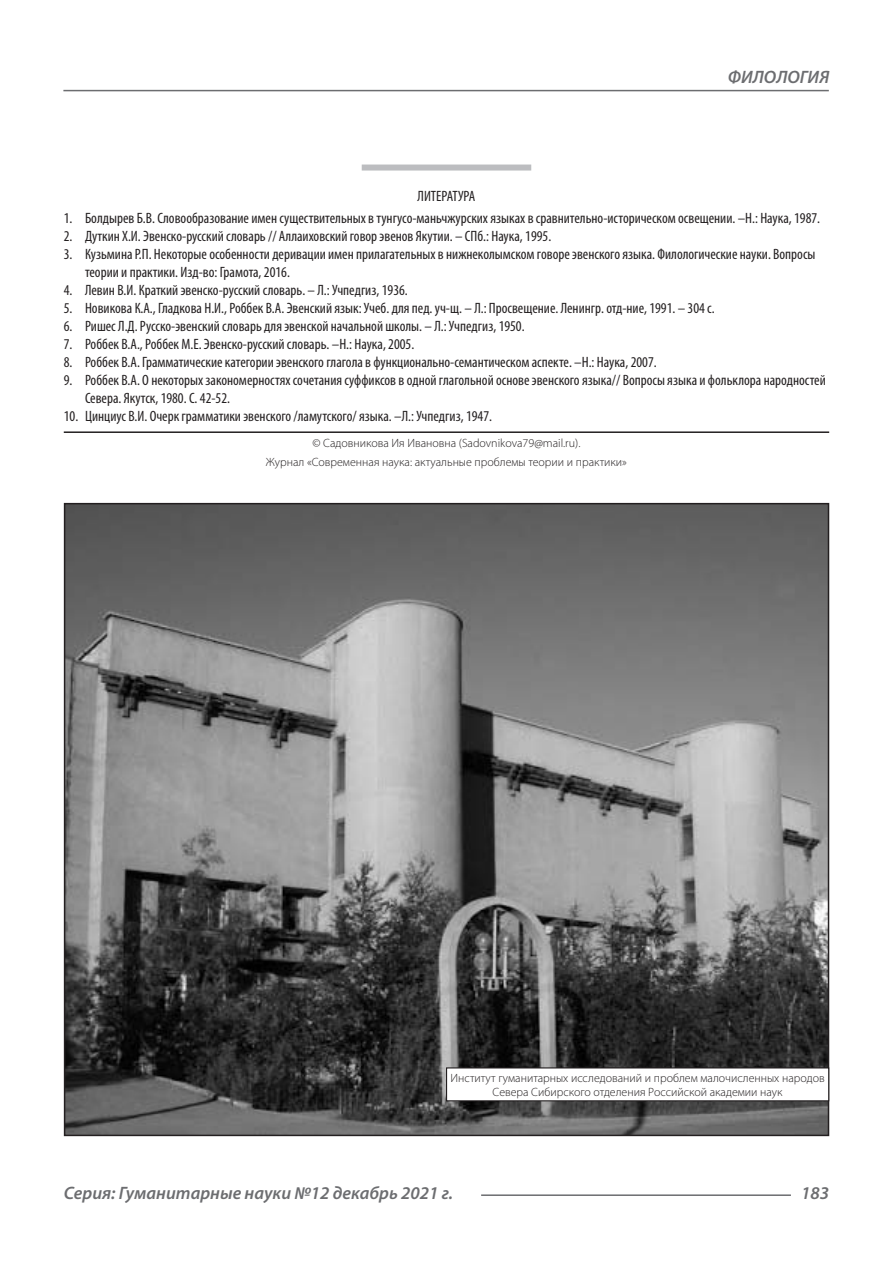
<style>
.page{position:relative;width:893px;height:1263px;background:#fff}
.page>*{position:absolute;margin:0;border:0;box-sizing:border-box;transform-origin:0 0}
.t1{font:italic 600 18px "Myriad Pro";color:#6c6d70}
.Библиография_Литерат{font:condensed 15px/18px "Myriad Pro";color:#231f20}
.Автор_копирайт{font:300 12px/14.4px "Myriad Pro";color:#231f20;text-align:center}
</style>
<div class="page">
<hr style="left:63px;top:90px;width:766px;height:1px;background:#6c6d70">
<hr style="left:481px;top:1194px;width:310px;height:2px;background:#6c6d70">
<div style="left:362px;top:165px;width:169px;height:6px;background:#bcbdc0"></div>
<hr style="left:64px;top:431px;width:765px;height:2px;background:#231f20">
<img style="left:67px;top:506px;width:759px;height:627px">
<div style="left:447px;top:1068px;width:382px;height:33px;background:#fff"></div>
<div style="left:446px;top:1067px;width:383px;height:34px;border:1px solid #231f20"></div>
<p class="t1" style="left:728px;top:66px;width:103px">ФИЛОЛОГИЯ</p>
<p class="Библиография_Литерат" style="left:418px;top:186px;width:59px">ЛИТЕРАТУРА</p>
<p class="Библиография_Литерат" style="left:64px;top:209px;width:758px">1. Болдырев Б.В. Словообразование имен существительных в тунгусо-маньчжурских языках в сравнительно-историческом освещении. –Н.: Наука, 1987.</p>
<p class="Библиография_Литерат" style="left:64px;top:227px;width:489px">2. Дуткин Х.И. Эвенско-русский словарь // Аллаиховский говор эвенов Якутии. – СПб.: Наука, 1995.</p>
<p class="Библиография_Литерат" style="left:85px;top:245px;width:732px;text-indent:-21px">3. Кузьмина Р.П. Некоторые особенности деривации имен прилагательных в нижнеколымском говоре эвенского языка. Филологические науки. Вопросы теории и практики. Изд-во: Грамота, 2016.</p>
<p class="Библиография_Литерат" style="left:64px;top:281px;width:345px">4. Левин В.И. Краткий эвенско-русский словарь. – Л.: Учпедгиз, 1936.</p>
<p class="Библиография_Литерат" style="left:64px;top:299px;width:652px">5. Новикова К.А., Гладкова Н.И., Роббек В.А. Эвенский язык: Учеб. для пед. уч-щ. – Л.: Просвещение. Ленингр. отд-ние, 1991. – 304 с.</p>
<p class="Библиография_Литерат" style="left:64px;top:317px;width:462px">6. Ришес Л.Д. Русско-эвенский словарь для эвенской начальной школы. – Л.: Учпедгиз, 1950.</p>
<p class="Библиография_Литерат" style="left:64px;top:335px;width:352px">7. Роббек В.А., Роббек М.Е. Эвенско-русский словарь. –Н.: Наука, 2005.</p>
<p class="Библиография_Литерат" style="left:64px;top:353px;width:594px">8. Роббек В.А. Грамматические категории эвенского глагола в функционально-семантическом аспекте. –Н.: Наука, 2007.</p>
<p class="Библиография_Литерат" style="left:85px;top:371px;width:742px;text-indent:-21px">9. Роббек В.А. О некоторых закономерностях сочетания суффиксов в одной глагольной основе эвенского языка// Вопросы языка и фольклора народностей<br>Севера. Якутск, 1980. С. 42-52.</p>
<p class="Библиография_Литерат" style="left:64px;top:407px;width:430px">10. Цинциус В.И. Очерк грамматики эвенского /ламутского/ языка. –Л.: Учпедгиз, 1947.</p>
<p class="Автор_копирайт" style="left:313px;top:435px;width:269px">© Садовникова Ия Ивановна (Sadovnikova79@mail.ru).</p>
<p class="Автор_копирайт" style="left:266px;top:455px;width:363px">Журнал «Современная наука: актуальные проблемы теории и практики»</p>
<p class="Автор_копирайт" style="left:450px;top:1070px;width:376px">Институт гуманитарных исследований и проблем малочисленных народов<br>Севера Сибирского отделения Российской академии наук</p>
<p class="t1" style="left:64px;top:1182px;width:391px">Серия: Гуманитарные науки №12 декабрь 2021 г.</p>
<p class="t1" style="left:801px;top:1182px;width:30px">183</p>
</div>
